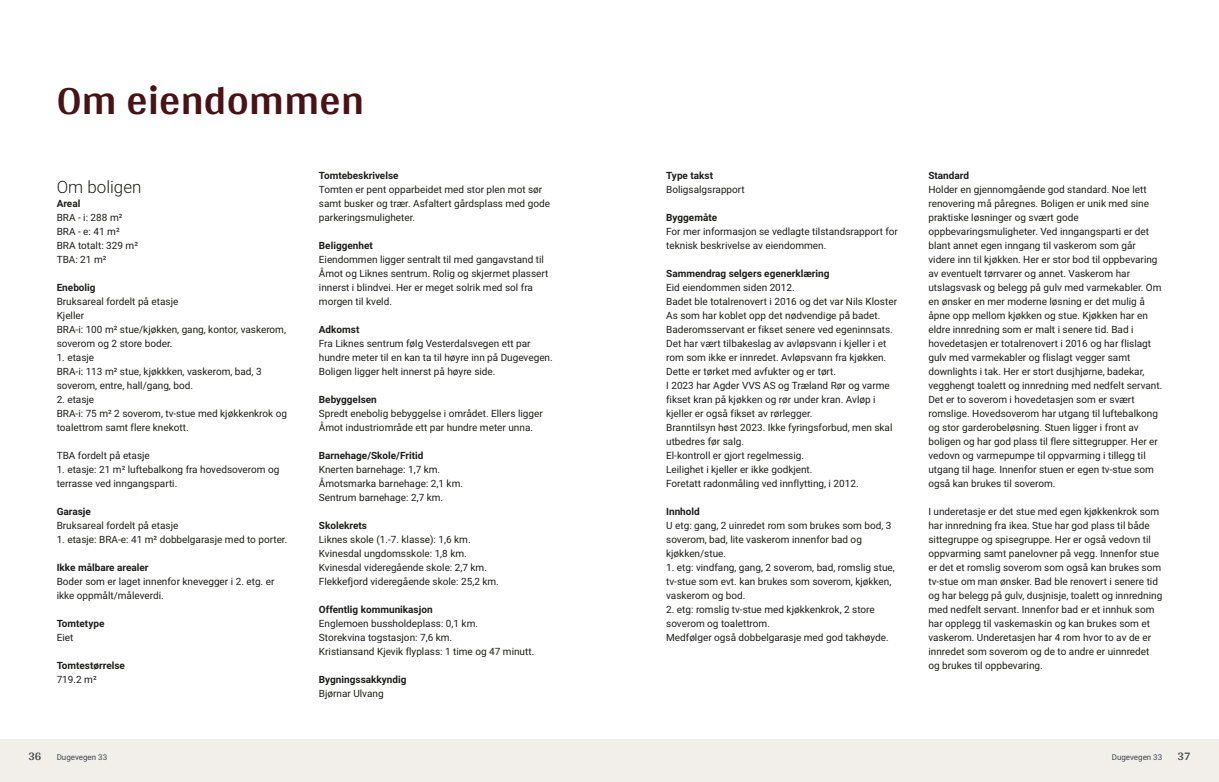
<style>
.page{position:relative;width:1219px;height:782px;background:#fff}
.page>*{position:absolute;margin:0;border:0;box-sizing:border-box;transform-origin:0 0}
.t1{font:700 42px "Arya";color:#481317}
.t2{font:300 17px "Roboto Vitec";color:#1d1d1b}
.t3{font:700 12px "Arya";color:#414749}
.t4{font:10px/14px "Roboto Vitec";color:#1d1d1b}
.t5{font:700 10px "Roboto Vitec";color:#1d1d1b}
.t6{font:8px "Roboto Vitec";color:#414749}
</style>
<div class="page">
<div style="left:0;top:739px;width:612px;height:42px;background:#f2eeea"></div>
<div style="left:607px;top:739px;width:612px;height:42px;background:#f2eeea"></div>
<h1 class="t1" style="left:57px;top:75px;width:309px">Om eiendommen</h1>
<h2 class="t2" style="left:57px;top:174px;width:86px">Om boligen</h2>
<p class="t5" style="left:57px;top:196px;width:25px">Areal</p>
<p class="t4" style="left:57px;top:209px;width:83px">BRA ‑ i: 288 m²<br>BRA ‑ e: 41 m²<br>BRA totalt: 329 m²<br>TBA: 21 m²</p>
<p class="t5" style="left:57px;top:280px;width:40px">Enebolig</p>
<p class="t4" style="left:57px;top:293px;width:231px">Bruksareal fordelt på etasje<br>Kjeller<br>BRA‑i: 100 m² stue/ kjøkken, gang, kontor, vaskerom, soverom og 2 store boder.</p>
<p class="t4" style="left:57px;top:349px;width:206px">1. etasje<br>BRA‑i: 113 m² stue, kjøkkken, vaskerom, bad, 3 soverom, entre, hall/ gang, bod.</p>
<p class="t4" style="left:57px;top:391px;width:232px">2. etasje<br>BRA‑i: 75 m² 2 soverom, tv‑stue med kjøkkenkrok og toalettrom samt flere knekott.</p>
<p class="t4" style="left:57px;top:447px;width:95px">TBA fordelt på etasje</p>
<p class="t4" style="left:57px;top:461px;width:224px">1. etasje: 21 m² luftebalkong fra hovedsoverom og terrasse ved inngangsparti.</p>
<p class="t5" style="left:57px;top:504px;width:36px">Garasje</p>
<p class="t4" style="left:57px;top:517px;width:123px">Bruksareal fordelt på etasje</p>
<p class="t4" style="left:57px;top:531px;width:232px">1. etasje: BRA‑e: 41 m² dobbelgarasje med to porter.</p>
<p class="t5" style="left:57px;top:560px;width:93px">Ikke målbare arealer</p>
<p class="t4" style="left:57px;top:573px;width:219px">Boder som er laget innenfor knevegger i 2. etg. er ikke oppmålt/ måleverdi.</p>
<p class="t5" style="left:57px;top:616px;width:49px">Tomtetype</p>
<p class="t4" style="left:57px;top:629px;width:18px">Eiet</p>
<p class="t5" style="left:57px;top:658px;width:70px">Tomtestørrelse</p>
<p class="t4" style="left:57px;top:671px;width:42px">719.2 m²</p>
<p class="t3" style="left:28px;top:749px;width:15px">36</p>
<p class="t6" style="left:57px;top:751px;width:52px">Dugevegen 33</p>
<p class="t5" style="left:319px;top:168px;width:81px">Tomtebeskrivelse</p>
<p class="t4" style="left:319px;top:181px;width:233px">Tomten er pent opparbeidet med stor plen mot sør samt busker og trær. Asfaltert gårdsplass med gode parkeringsmuligheter.</p>
<p class="t5" style="left:319px;top:238px;width:55px">Beliggenhet</p>
<p class="t4" style="left:319px;top:251px;width:231px">Eiendommen ligger sentralt til med gangavstand til Åmot og Liknes sentrum. Rolig og skjermet plassert innerst i blindvei. Her er meget solrik med sol fra morgen til kveld.</p>
<p class="t5" style="left:319px;top:322px;width:42px">Adkomst</p>
<p class="t4" style="left:319px;top:335px;width:235px">Fra Liknes sentrum følg Vesterdalsvegen ett par hundre meter til en kan ta til høyre inn på Dugevegen.<br>Boligen ligger helt innerst på høyre side.</p>
<p class="t5" style="left:319px;top:392px;width:59px">Bebyggelsen</p>
<p class="t4" style="left:319px;top:405px;width:225px">Spredt enebolig bebyggelse i området. Ellers ligger<br>Åmot industriområde ett par hundre meter unna.</p>
<p class="t5" style="left:319px;top:448px;width:106px">Barnehage/ Skole/ Fritid</p>
<p class="t4" style="left:319px;top:461px;width:146px">Knerten barnehage: 1,7 km.<br>Åmotsmarka barnehage: 2,1 km.<br>Sentrum barnehage: 2,7 km.</p>
<p class="t5" style="left:319px;top:518px;width:50px">Skolekrets</p>
<p class="t4" style="left:319px;top:531px;width:181px">Liknes skole (1.‑7. klasse): 1,6 km.<br>Kvinesdal ungdomsskole: 1,8 km.<br>Kvinesdal videregående skole: 2,7 km.<br>Flekkefjord videregående skole: 25,2 km.</p>
<p class="t5" style="left:319px;top:602px;width:115px">Offentlig kommunikasjon</p>
<p class="t4" style="left:319px;top:615px;width:217px">Englemoen bussholdeplass: 0,1 km.<br>Storekvina togstasjon: 7,6 km.<br>Kristiansand Kjevik flyplass: 1 time og 47 minutt.</p>
<p class="t5" style="left:319px;top:672px;width:89px">Bygningssakkyndig</p>
<p class="t4" style="left:319px;top:685px;width:66px">Bjørnar Ulvang</p>
<p class="t5" style="left:666px;top:168px;width:48px">Type takst</p>
<p class="t4" style="left:666px;top:181px;width:80px">Boligsalgsrapport</p>
<p class="t5" style="left:666px;top:210px;width:52px">Byggemåte</p>
<p class="t4" style="left:666px;top:223px;width:233px">For mer informasjon se vedlagte tilstandsrapport for teknisk beskrivelse av eiendommen.</p>
<p class="t5" style="left:666px;top:266px;width:165px">Sammendrag selgers egenerklæring</p>
<p class="t4" style="left:666px;top:279px;width:232px">Eid eiendommen siden 2012.<br>Badet ble totalrenovert i 2016 og det var Nils Kloster As som har koblet opp det nødvendige på badet.<br>Baderomsservant er fikset senere ved egeninnsats.<br>Det har vært tilbakeslag av avløpsvann i kjeller i et rom som ikke er innredet. Avløpsvann fra kjøkken.<br>Dette er tørket med avfukter og er tørt.<br>I 2023 har Agder VVS AS og Træland Rør og varme fikset kran på kjøkken og rør under kran. Avløp i kjeller er også fikset av rørlegger.<br>Branntilsyn høst 2023. Ikke fyringsforbud, men skal utbedres før salg.<br>El‑kontroll er gjort regelmessig.<br>Leilighet i kjeller er ikke godkjent.<br>Foretatt radonmåling ved innflytting, i 2012.</p>
<p class="t5" style="left:666px;top:504px;width:35px">Innhold</p>
<p class="t4" style="left:666px;top:517px;width:227px">U etg: gang, 2 uinredet rom som brukes som bod, 3 soverom, bad, lite vaskerom innenfor bad og kjøkken/ stue.</p>
<p class="t4" style="left:666px;top:559px;width:230px">1. etg: vindfang, gang, 2 soverom, bad, romslig stue, tv‑stue som evt. kan brukes som soverom, kjøkken, vaskerom og bod.</p>
<p class="t4" style="left:666px;top:601px;width:224px">2. etg: romslig tv‑stue med kjøkkenkrok, 2 store soverom og toalettrom.<br>Medfølger også dobbelgarasje med god takhøyde.</p>
<p class="t5" style="left:928px;top:168px;width:42px">Standard</p>
<p class="t4" style="left:928px;top:181px;width:235px">Holder en gjennomgående god standard. Noe lett renovering må påregnes. Boligen er unik med sine praktiske løsninger og svært gode oppbevaringsmuligheter. Ved inngangsparti er det blant annet egen inngang til vaskerom som går videre inn til kjøkken. Her er stor bod til oppbevaring av eventuelt tørrvarer og annet. Vaskerom har utslagsvask og belegg på gulv med varmekabler. Om en ønsker en mer moderne løsning er det mulig å åpne opp mellom kjøkken og stue. Kjøkken har en eldre innredning som er malt i senere tid. Bad i hovedetasjen er totalrenovert i 2016 og har flislagt gulv med varmekabler og flislagt vegger samt downlights i tak. Her er stort dusjhjørne, badekar, vegghengt toalett og innredning med nedfelt servant.<br>Det er to soverom i hovedetasjen som er svært romslige. Hovedsoverom har utgang til luftebalkong og stor garderobeløsning. Stuen ligger i front av boligen og har god plass til flere sittegrupper. Her er vedovn og varmepumpe til oppvarming i tillegg til utgang til hage. Innenfor stuen er egen tv‑stue som også kan brukes til soverom.</p>
<p class="t4" style="left:928px;top:503px;width:235px">I underetasje er det stue med egen kjøkkenkrok som har innredning fra ikea. Stue har god plass til både sittegruppe og spisegruppe. Her er også vedovn til oppvarming samt panelovner på vegg. Innenfor stue er det et romslig soverom som også kan brukes som tv‑stue om man ønsker. Bad ble renovert i senere tid og har belegg på gulv, dusjnisje, toalett og innredning med nedfelt servant. Innenfor bad er et innhuk som har opplegg til vaskemaskin og kan brukes som et vaskerom. Underetasjen har 4 rom hvor to av de er innredet som soverom og de to andre er uinnredet og brukes til oppbevaring.</p>
<p class="t6" style="left:1112px;top:751px;width:52px">Dugevegen 33</p>
<p class="t3" style="left:1177px;top:749px;width:15px">37</p>
</div>
